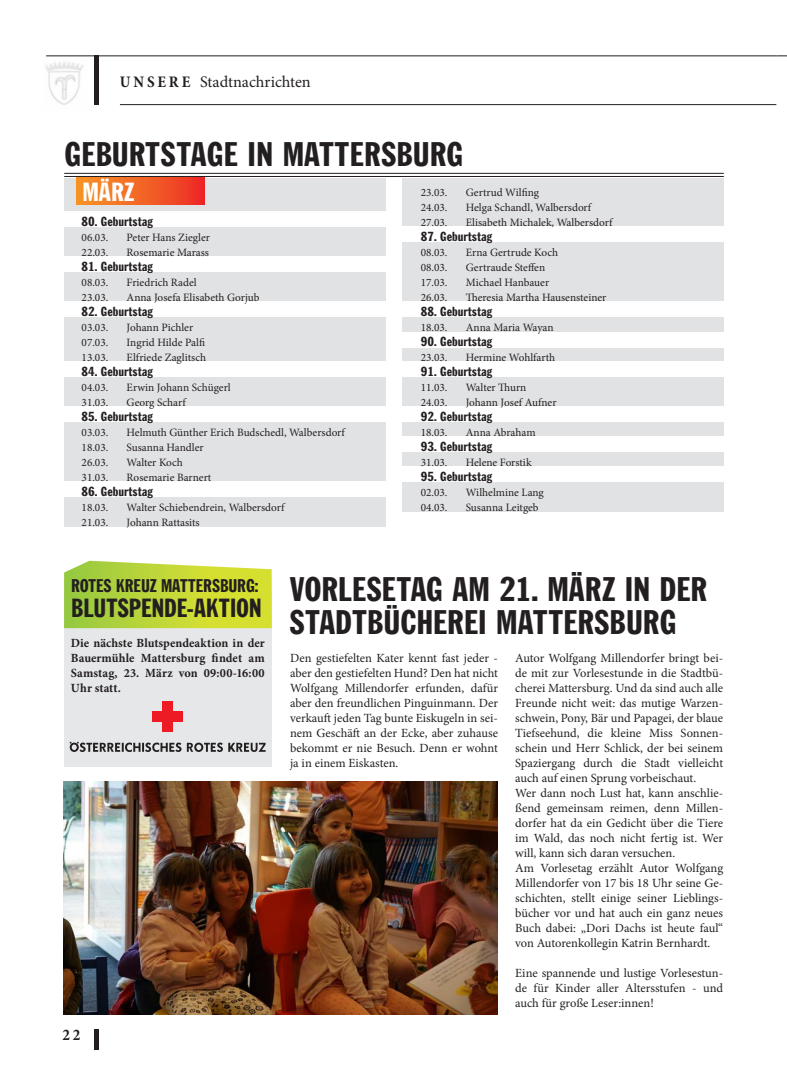
<style>
.page{position:relative;width:787px;height:1078px;background:#fff}
.page>*{position:absolute;margin:0;border:0;box-sizing:border-box;transform-origin:0 0}
.ÜBERSCHRIFTNEU{font:expanded 32.5px/32.5px "Franklin Goth";letter-spacing:-.005em;color:#231f20}
.ÜBERSCHRIFTNEU-2{font:expanded 25px "Franklin Goth";letter-spacing:-.015em;color:#231f20}
.t1{font:expanded 25px "Franklin Goth";color:#fff}
.t2{font:expanded 17.5px "Franklin Goth";letter-spacing:-.01em;color:#231f20}
.t3{font:16.25px "Minion Pro";color:#231f20}
.t4{font:700 condensed 16.25px "Minion Pro";color:#231f20}
.t5{font:12.5px/15px "Minion Pro";color:#231f20;text-align:justify}
.t6{font:expanded 12.5px "Franklin Goth";color:#231f20}
.t7{font:700 12.5px/15px "Minion Pro";letter-spacing:.005em;color:#231f20;text-align:justify}
.t8{font:11.25px "Minion Pro";color:#231f20}
.s1{font-weight:700;font-stretch:condensed}
</style>
<div class="page">
<div style="left:402px;top:178px;width:321px;height:333px;background:#e1e2e4"></div>
<div style="left:399px;top:301px;width:328px;height:15px;background:#fff"></div>
<div style="left:94px;top:1029px;width:5px;height:20px;background:#231f20"></div>
<hr style="left:46px;top:55px;width:730px;height:1px;background:#231f20">
<div style="left:64px;top:178px;width:321px;height:348px;background:#e1e2e4"></div>
<div style="left:395px;top:436px;width:328px;height:15px;background:#fff"></div>
<div style="left:399px;top:406px;width:328px;height:15px;background:#fff"></div>
<div style="left:399px;top:361px;width:328px;height:15px;background:#fff"></div>
<div style="left:401px;top:332px;width:328px;height:15px;background:#fff"></div>
<div style="left:400px;top:226px;width:328px;height:15px;background:#fff"></div>
<div style="left:402px;top:466px;width:328px;height:15px;background:#fff"></div>
<div style="left:60px;top:301px;width:328px;height:15px;background:#fff"></div>
<hr style="left:64px;top:173px;width:659px;height:1px;background:#231f20">
<hr style="left:64px;top:176px;width:659px;height:1px;background:#231f20">
<div style="left:61px;top:481px;width:328px;height:15px;background:#fff"></div>
<div style="left:64px;top:211px;width:321px;height:15px;background:#fff"></div>
<div style="left:61px;top:256px;width:328px;height:15px;background:#fff"></div>
<div style="left:61px;top:361px;width:328px;height:15px;background:#fff"></div>
<div style="left:58px;top:406px;width:328px;height:15px;background:#fff"></div>
<div style="left:76px;top:178px;width:129px;height:26px;background:linear-gradient(to right,#f79a26,#ee2c26)"></div>
<img style="left:45px;top:62px;width:39px;height:43px">
<div style="left:94px;top:56px;width:5px;height:49px;background:#231f20"></div>
<hr style="left:120px;top:104px;width:656px;height:1px;background:#231f20">
<div style="left:64px;top:591px;width:208px;height:175px;background:#e6e7e9"></div>
<div style="left:162px;top:701px;width:10px;height:30px;background:#ed1c24"></div>
<div style="left:152px;top:711px;width:31px;height:10px;background:#ed1c24"></div>
<svg style="left:70px;top:741px;width:111px;height:10px"></svg>
<svg style="left:187px;top:742px;width:78px;height:9px"></svg>
<svg style="left:64px;top:560px;width:208px;height:68px;background:#c3d946"></svg>
<img style="left:64px;top:781px;width:433px;height:232px">
<p class="t3" style="left:120px;top:71px;width:192px"><span class="s1">U N S E R E</span> Stadtnachrichten</p>
<p class="ÜBERSCHRIFTNEU" style="left:65px;top:138px;width:400px">GEBURTSTAGE IN MATTERSBURG</p>
<p class="t1" style="left:82px;top:178px;width:53px">MÄRZ</p>
<p class="t6" style="left:82px;top:214px;width:73px">80. Geburtstag</p>
<p class="t8" style="left:82px;top:230px;width:28px">06.03.</p>
<p class="t8" style="left:127px;top:230px;width:85px">Peter Hans Ziegler</p>
<p class="t8" style="left:82px;top:245px;width:28px">22.03.</p>
<p class="t8" style="left:127px;top:245px;width:84px">Rosemarie Marass</p>
<p class="t6" style="left:82px;top:259px;width:73px">81. Geburtstag</p>
<p class="t8" style="left:82px;top:275px;width:28px">08.03.</p>
<p class="t8" style="left:127px;top:275px;width:71px">Friedrich Radel</p>
<p class="t8" style="left:82px;top:290px;width:28px">23.03.</p>
<p class="t8" style="left:127px;top:290px;width:134px">Anna Josefa Elisabeth Gorjub</p>
<p class="t6" style="left:82px;top:304px;width:73px">82. Geburtstag</p>
<p class="t8" style="left:82px;top:320px;width:28px">03.03.</p>
<p class="t8" style="left:127px;top:320px;width:68px">Johann Pichler</p>
<p class="t8" style="left:82px;top:335px;width:28px">07.03.</p>
<p class="t8" style="left:127px;top:335px;width:80px">Ingrid Hilde Palfi</p>
<p class="t8" style="left:82px;top:350px;width:28px">13.03.</p>
<p class="t8" style="left:127px;top:350px;width:81px">Elfriede Zaglitsch</p>
<p class="t6" style="left:82px;top:364px;width:73px">84. Geburtstag</p>
<p class="t8" style="left:82px;top:380px;width:28px">04.03.</p>
<p class="t8" style="left:127px;top:380px;width:106px">Erwin Johann Schügerl</p>
<p class="t8" style="left:82px;top:395px;width:28px">31.03.</p>
<p class="t8" style="left:127px;top:395px;width:61px">Georg Scharf</p>
<p class="t6" style="left:82px;top:409px;width:73px">85. Geburtstag</p>
<p class="t8" style="left:82px;top:425px;width:28px">03.03.</p>
<p class="t8" style="left:127px;top:425px;width:220px">Helmuth Günther Erich Budschedl, Walbersdorf</p>
<p class="t8" style="left:82px;top:440px;width:28px">18.03.</p>
<p class="t8" style="left:127px;top:440px;width:79px">Susanna Handler</p>
<p class="t8" style="left:82px;top:455px;width:28px">26.03.</p>
<p class="t8" style="left:127px;top:455px;width:58px">Walter Koch</p>
<p class="t8" style="left:82px;top:470px;width:28px">31.03.</p>
<p class="t8" style="left:127px;top:470px;width:86px">Rosemarie Barnert</p>
<p class="t6" style="left:82px;top:484px;width:73px">86. Geburtstag</p>
<p class="t8" style="left:82px;top:500px;width:28px">18.03.</p>
<p class="t8" style="left:127px;top:500px;width:159px">Walter Schiebendrein, Walbersdorf</p>
<p class="t8" style="left:82px;top:515px;width:28px">21.03.</p>
<p class="t8" style="left:127px;top:515px;width:75px">Johann Rattasits</p>
<p class="t8" style="left:421px;top:185px;width:28px">23.03.</p>
<p class="t8" style="left:466px;top:185px;width:75px">Gertrud Wilfing</p>
<p class="t8" style="left:421px;top:200px;width:28px">24.03.</p>
<p class="t8" style="left:466px;top:200px;width:127px">Helga Schandl, Walbersdorf</p>
<p class="t8" style="left:421px;top:215px;width:28px">27.03.</p>
<p class="t8" style="left:466px;top:215px;width:148px">Elisabeth Michalek, Walbersdorf</p>
<p class="t6" style="left:421px;top:229px;width:73px">87. Geburtstag</p>
<p class="t8" style="left:421px;top:245px;width:28px">08.03.</p>
<p class="t8" style="left:466px;top:245px;width:94px">Erna Gertrude Koch</p>
<p class="t8" style="left:421px;top:260px;width:28px">08.03.</p>
<p class="t8" style="left:466px;top:260px;width:81px">Gertraude Steffen</p>
<p class="t8" style="left:421px;top:275px;width:28px">17.03.</p>
<p class="t8" style="left:466px;top:275px;width:85px">Michael Hanbauer</p>
<p class="t8" style="left:421px;top:290px;width:28px">26.03.</p>
<p class="t8" style="left:466px;top:290px;width:142px">Theresia Martha Hausensteiner</p>
<p class="t6" style="left:421px;top:304px;width:73px">88. Geburtstag</p>
<p class="t8" style="left:421px;top:320px;width:28px">18.03.</p>
<p class="t8" style="left:466px;top:320px;width:89px">Anna Maria Wayan</p>
<p class="t6" style="left:421px;top:334px;width:73px">90. Geburtstag</p>
<p class="t8" style="left:421px;top:350px;width:28px">23.03.</p>
<p class="t8" style="left:466px;top:350px;width:91px">Hermine Wohlfarth</p>
<p class="t6" style="left:421px;top:364px;width:73px">91. Geburtstag</p>
<p class="t8" style="left:421px;top:380px;width:28px">11.03.</p>
<p class="t8" style="left:466px;top:380px;width:62px">Walter Thurn</p>
<p class="t8" style="left:421px;top:395px;width:28px">24.03.</p>
<p class="t8" style="left:466px;top:395px;width:92px">Johann Josef Aufner</p>
<p class="t6" style="left:421px;top:409px;width:73px">92. Geburtstag</p>
<p class="t8" style="left:421px;top:425px;width:28px">18.03.</p>
<p class="t8" style="left:466px;top:425px;width:71px">Anna Abraham</p>
<p class="t6" style="left:421px;top:439px;width:73px">93. Geburtstag</p>
<p class="t8" style="left:421px;top:455px;width:28px">31.03.</p>
<p class="t8" style="left:466px;top:455px;width:67px">Helene Forstik</p>
<p class="t6" style="left:421px;top:469px;width:73px">95. Geburtstag</p>
<p class="t8" style="left:421px;top:485px;width:28px">02.03.</p>
<p class="t8" style="left:466px;top:485px;width:80px">Wilhelmine Lang</p>
<p class="t8" style="left:421px;top:500px;width:28px">04.03.</p>
<p class="t8" style="left:466px;top:500px;width:74px">Susanna Leitgeb</p>
<p class="t2" style="left:71px;top:575px;width:189px">ROTES KREUZ MATTERSBURG:</p>
<p class="ÜBERSCHRIFTNEU-2" style="left:71px;top:593px;width:192px">BLUTSPENDE-AKTION</p>
<p class="t7" style="left:71px;top:634px;width:195px">Die nächste Blutspendeaktion in der Bauermühle Mattersburg findet am Samstag, 23. März von 09:00-16:00<br>Uhr statt.</p>
<p class="t4" style="left:62px;top:1023px;width:20px">22</p>
<p class="ÜBERSCHRIFTNEU" style="left:289px;top:573px;width:419px">VORLESETAG AM 21. MÄRZ IN DER<br>STADTBÜCHEREI MATTERSBURG</p>
<p class="t5" style="left:290px;top:650px;width:209px">Den gestiefelten Kater kennt fast jeder - aber den gestiefelten Hund? Den hat nicht Wolfgang Millendorfer erfunden, dafür aber den freundlichen Pinguinmann. Der verkauft jeden Tag bunte Eiskugeln in sei&shy;nem Geschäft an der Ecke, aber zuhause bekommt er nie Besuch. Denn er wohnt ja in einem Eiskasten.</p>
<p class="t5" style="left:515px;top:650px;width:209px">Autor Wolfgang Millendorfer bringt bei&shy;de mit zur Vorlesestunde in die Stadtbü&shy;cherei Mattersburg. Und da sind auch alle Freunde nicht weit: das mutige Warzen&shy;schwein, Pony, Bär und Papagei, der blaue Tiefseehund, die kleine Miss Sonnen&shy;schein und Herr Schlick, der bei seinem Spaziergang durch die Stadt vielleicht auch auf einen Sprung vorbeischaut.</p>
<p class="t5" style="left:515px;top:785px;width:209px">Wer dann noch Lust hat, kann anschlie&shy;ßend gemeinsam reimen, denn Millen&shy;dorfer hat da ein Gedicht über die Tiere im Wald, das noch nicht fertig ist. Wer will, kann sich daran versuchen.</p>
<p class="t5" style="left:515px;top:860px;width:209px">Am Vorlesetag erzählt Autor Wolfgang Millendorfer von 17 bis 18 Uhr seine Ge&shy;schichten, stellt einige seiner Lieblings&shy;bücher vor und hat auch ein ganz neues Buch dabei: „Dori Dachs ist heute faul“ von Autorenkollegin Katrin Bernhardt.</p>
<p class="t5" style="left:515px;top:965px;width:209px">Eine spannende und lustige Vorlesestun&shy;de für Kinder aller Altersstufen - und auch für große Leser:innen!</p>
</div>
